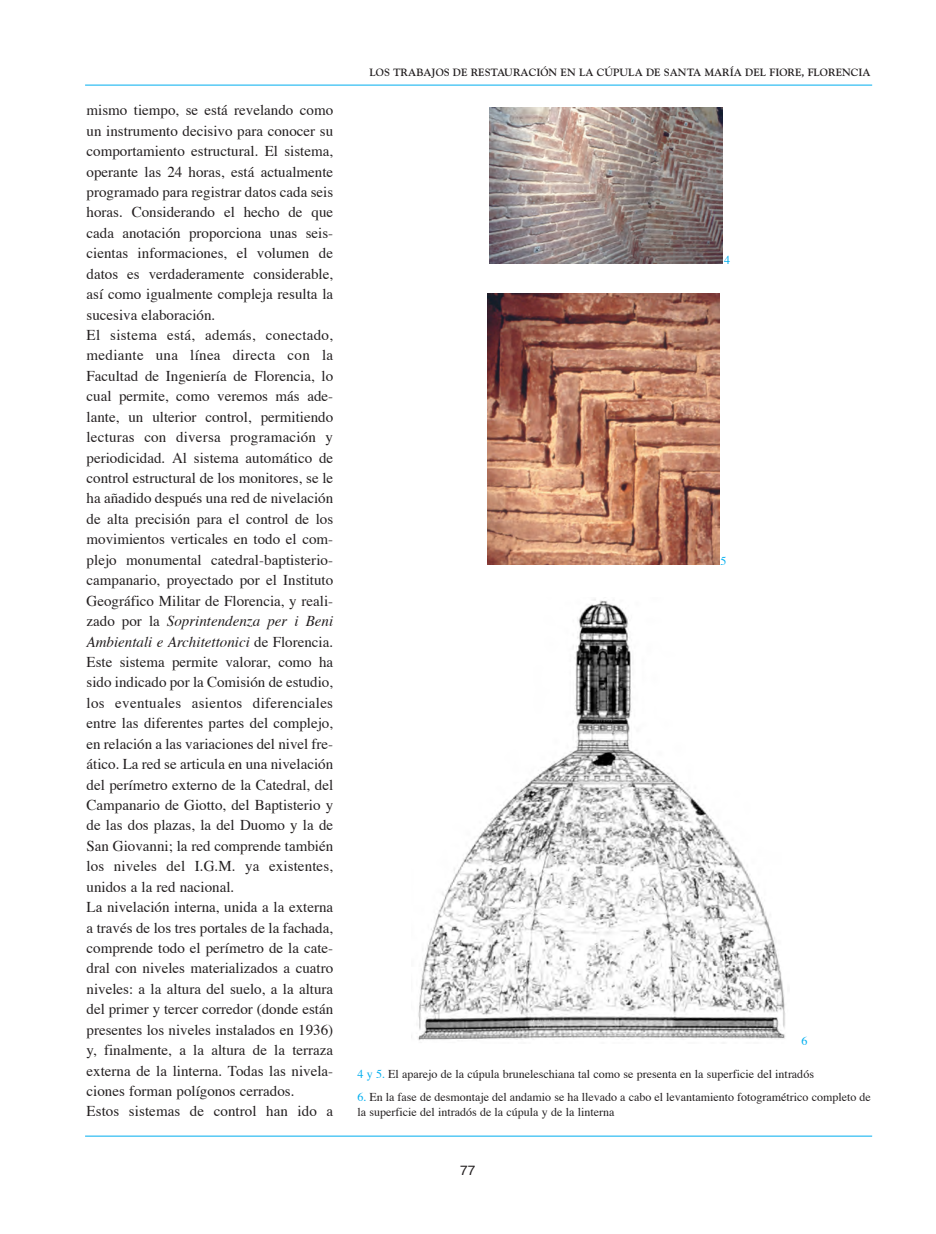
<style>
.page{position:relative;width:936px;height:1234px;background:#fff}
.page>*{position:absolute;margin:0;border:0;box-sizing:border-box;transform-origin:0 0}
.t1{font:15px/20.4px "Times";color:#231f20}
.t2{font:13.5px "Helvetica";color:#231f20}
.t3{font:12px/15px "Times";color:#231f20}
.t4{font:12px "Times";color:#00aeef}
.t5{font:700 10.5px "Goudy";color:#231f20}
.s1{font-style:italic}
.s2{color:#00aeef}
</style>
<div class="page">
<hr style="left:85px;top:85px;width:787px;height:1px;background:#00aeef">
<hr style="left:85px;top:1135px;width:787px;height:1px;background:#00aeef">
<img style="left:418px;top:599px;width:367px;height:442px">
<img style="left:489px;top:108px;width:233px;height:155px">
<img style="left:487px;top:293px;width:232px;height:271px">
<p class="t1" style="left:87px;top:101px;width:248px">mismo tiempo, se está revelando como un instrumento decisivo para conocer su comportamiento estructural. El sistema, operante las 24 horas, está actualmente programado para registrar datos cada seis horas. Considerando el hecho de que cada anotación proporciona unas seis&shy;cientas informaciones, el volumen de datos es verdaderamente considerable, así como igualmente compleja resulta la sucesiva elaboración.<br>El sistema está, además, conectado, mediante una línea directa con la Facultad de Ingeniería de Florencia, lo cual permite, como veremos más ade&shy;lante, un ulterior control, permitiendo lecturas con diversa programación y periodicidad. Al sistema automático de control estructural de los monitores, se le ha añadido después una red de nivelación de alta precisión para el control de los movimientos verticales en todo el com&shy;plejo monumental catedral-baptisterio&shy;campanario, proyectado por el Instituto Geográfico Militar de Florencia, y reali&shy;zado por la <span class="s1">Soprintendenza per i Beni Ambientali e Architettonici</span> de Florencia.<br>Este sistema permite valorar, como ha sido indicado por la Comisión de estudio, los eventuales asientos diferenciales entre las diferentes partes del complejo, en relación a las variaciones del nivel fre&shy;ático. La red se articula en una nivelación del perímetro externo de la Catedral, del Campanario de Giotto, del Baptisterio y de las dos plazas, la del Duomo y la de San Giovanni; la red comprende también los niveles del I.G.M. ya existentes, unidos a la red nacional.<br>La nivelación interna, unida a la externa a través de los tres portales de la fachada, comprende todo el perímetro de la cate&shy;dral con niveles materializados a cuatro niveles: a la altura del suelo, a la altura del primer y tercer corredor (donde están presentes los niveles instalados en 1936) y, finalmente, a la altura de la terraza externa de la linterna. Todas las nivela&shy;ciones forman polígonos cerrados.<br>Estos sistemas de control han ido a</p>
<p class="t5" style="left:369px;top:66px;width:503px">LOS TRABAJOS DE RESTAURACIÓN EN LA CÚPULA DE SANTA MARÍA DEL FIORE, FLORENCIA</p>
<p class="t4" style="left:724px;top:254px;width:7px">4</p>
<p class="t4" style="left:720px;top:555px;width:7px">5</p>
<p class="t4" style="left:801px;top:1035px;width:7px">6</p>
<p class="t3" style="left:357px;top:1067px;width:458px"><span class="s2">4 y 5.</span> El aparejo de la cúpula bruneleschiana tal como se presenta en la superficie del intradós</p>
<p class="t3" style="left:357px;top:1090px;width:515px"><span class="s2">6.</span> En la fase de desmontaje del andamio se ha llevado a cabo el levantamiento fotogramétrico completo de la superficie del intradós de la cúpula y de la linterna</p>
<p class="t2" style="left:460px;top:1163px;width:17px">77</p>
</div>
